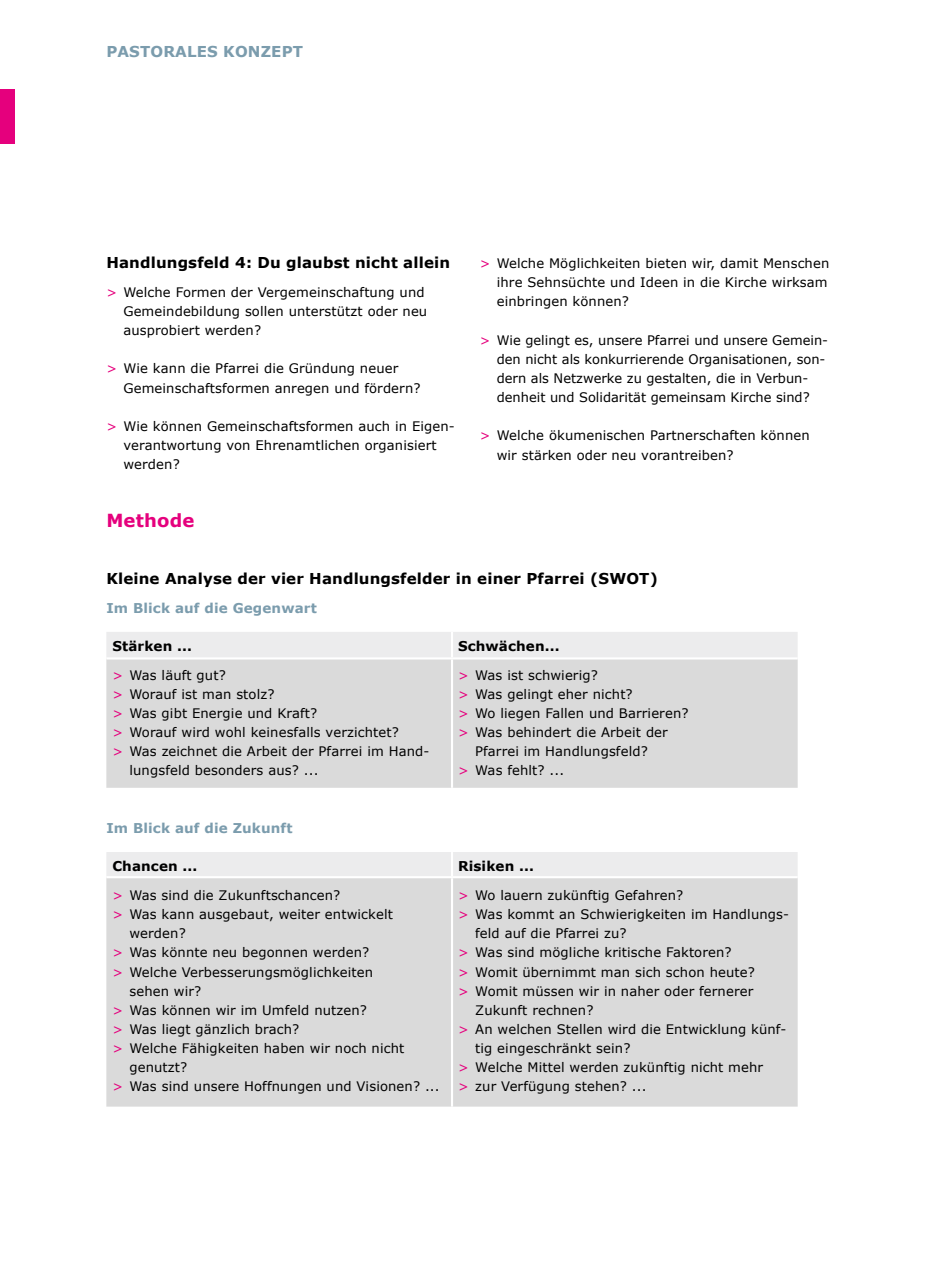
<style>
.page{position:relative;width:936px;height:1285px;background:#fff}
.page>*{position:absolute;margin:0;border:0;box-sizing:border-box;transform-origin:0 0}
.t1{font:700 18px "Verdana";color:#e5007d}
.t2{font:700 15px "Verdana";letter-spacing:.01em;color:#000}
.t3{font:700 15px "Verdana";letter-spacing:.01em;color:#7b9cad}
.t4{font:700 13.5px "Verdana";letter-spacing:.01em;color:#7b9cad}
.t5{font:700 13.5px "Verdana";letter-spacing:.01em;color:#000}
.t6{font:13.2px/19.2px "Verdana";letter-spacing:.01em;color:#000}
.s1{color:#e5007d}
</style>
<div class="page">
<div style="left:0;top:89px;width:15px;height:55px;background:#e5007d"></div>
<div style="left:106px;top:632px;width:691px;height:25px;background:#ececed"></div>
<div style="left:106px;top:659px;width:691px;height:128px;background:#dadada"></div>
<hr style="left:451px;top:631px;width:2px;height:26px;background:#fff">
<hr style="left:451px;top:659px;width:2px;height:128px;background:#fff">
<div style="left:106px;top:852px;width:691px;height:24px;background:#ececed"></div>
<div style="left:106px;top:878px;width:691px;height:228px;background:#dadada"></div>
<hr style="left:451px;top:851px;width:2px;height:25px;background:#fff">
<hr style="left:451px;top:878px;width:2px;height:228px;background:#fff">
<p class="t3" style="left:106px;top:41px;width:198px">Pastorales Konzept</p>
<p class="t2" style="left:106px;top:252px;width:345px">Handlungsfeld 4: Du glaubst nicht allein</p>
<p class="t6" style="left:123px;top:282px;width:305px;text-indent:-17px"><span class="s1">&gt;</span> Welche Formen der Vergemeinschaftung und<br>Gemeindebildung sollen unterstützt oder neu ausprobiert werden?</p>
<p class="t6" style="left:123px;top:359px;width:299px;text-indent:-17px"><span class="s1">&gt;</span> Wie kann die Pfarrei die Gründung neuer<br>Gemeinschaftsformen anregen und fördern?</p>
<p class="t6" style="left:123px;top:416px;width:333px;text-indent:-17px"><span class="s1">&gt;</span> Wie können Gemeinschaftsformen auch in Eigen&shy;verantwortung von Ehrenamtlichen organisiert werden?</p>
<h1 class="t1" style="left:106px;top:507px;width:90px">Methode</h1>
<p class="t6" style="left:496px;top:253px;width:334px;text-indent:-17px"><span class="s1">&gt;</span> Welche Möglichkeiten bieten wir, damit Menschen ihre Sehnsüchte und Ideen in die Kirche wirksam einbringen können?</p>
<p class="t6" style="left:496px;top:330px;width:333px;text-indent:-17px"><span class="s1">&gt;</span> Wie gelingt es, unsere Pfarrei und unsere Gemein&shy;den nicht als konkurrierende Organisationen, son&shy;dern als Netzwerke zu gestalten, die in Verbun&shy;denheit und Solidarität gemeinsam Kirche sind?</p>
<p class="t6" style="left:496px;top:426px;width:314px;text-indent:-17px"><span class="s1">&gt;</span> Welche ökumenischen Partnerschaften können wir stärken oder neu vorantreiben?</p>
<p class="t2" style="left:106px;top:568px;width:517px">Kleine Analyse der vier Handlungsfelder in einer Pfarrei (SWOT</p>
<p class="t2" style="left:649px;top:568px;width:10px">)</p>
<p class="t4" style="left:106px;top:598px;width:212px">Im Blick auf die Gegenwart</p>
<p class="t5" style="left:112px;top:636px;width:81px">Stärken ...</p>
<p class="t5" style="left:458px;top:636px;width:103px">Schwächen...</p>
<p class="t6" style="left:112px;top:665px;width:115px"><span class="s1">&gt;</span> Was läuft gut?</p>
<p class="t6" style="left:112px;top:684px;width:164px"><span class="s1">&gt;</span> Worauf ist man stolz?</p>
<p class="t6" style="left:112px;top:703px;width:206px"><span class="s1">&gt;</span> Was gibt Energie und Kraft?</p>
<p class="t6" style="left:112px;top:722px;width:288px"><span class="s1">&gt;</span> Worauf wird wohl keinesfalls verzichtet?</p>
<p class="t6" style="left:112px;top:741px;width:318px"><span class="s1">&gt;</span> Was zeichnet die Arbeit der Pfarrei im Hand-</p>
<p class="t6" style="left:129px;top:760px;width:190px">lungsfeld besonders aus? ...</p>
<p class="t6" style="left:458px;top:665px;width:141px"><span class="s1">&gt;</span> Was ist schwierig?</p>
<p class="t6" style="left:458px;top:684px;width:176px"><span class="s1">&gt;</span> Was gelingt eher nicht?</p>
<p class="t6" style="left:458px;top:703px;width:232px"><span class="s1">&gt;</span> Wo liegen Fallen und Barrieren?</p>
<p class="t6" style="left:458px;top:722px;width:211px"><span class="s1">&gt;</span> Was behindert die Arbeit der</p>
<p class="t6" style="left:475px;top:741px;width:174px">Pfarrei im Handlungsfeld?</p>
<p class="t6" style="left:458px;top:760px;width:108px"><span class="s1">&gt;</span> Was fehlt? ...</p>
<p class="t4" style="left:106px;top:818px;width:188px">Im Blick auf die Zukunft</p>
<p class="t5" style="left:112px;top:856px;width:87px">Chancen ...</p>
<p class="t5" style="left:458px;top:856px;width:78px">Risiken ...</p>
<p class="t6" style="left:112px;top:885px;width:229px"><span class="s1">&gt;</span> Was sind die Zukunftschancen?</p>
<p class="t6" style="left:112px;top:904px;width:282px"><span class="s1">&gt;</span> Was kann ausgebaut, weiter entwickelt</p>
<p class="t6" style="left:129px;top:923px;width:58px">werden?</p>
<p class="t6" style="left:112px;top:942px;width:258px"><span class="s1">&gt;</span> Was könnte neu begonnen werden?</p>
<p class="t6" style="left:112px;top:961px;width:262px"><span class="s1">&gt;</span> Welche Verbesserungsmöglichkeiten</p>
<p class="t6" style="left:129px;top:980px;width:73px">sehen wir?</p>
<p class="t6" style="left:112px;top:1000px;width:256px"><span class="s1">&gt;</span> Was können wir im Umfeld nutzen?</p>
<p class="t6" style="left:112px;top:1019px;width:188px"><span class="s1">&gt;</span> Was liegt gänzlich brach?</p>
<p class="t6" style="left:112px;top:1038px;width:293px"><span class="s1">&gt;</span> Welche Fähigkeiten haben wir noch nicht</p>
<p class="t6" style="left:129px;top:1057px;width:59px">genutzt?</p>
<p class="t6" style="left:112px;top:1076px;width:329px"><span class="s1">&gt;</span> Was sind unsere Hoffnungen und Visionen? ...</p>
<p class="t6" style="left:458px;top:885px;width:227px"><span class="s1">&gt;</span> Wo lauern zukünftig Gefahren?</p>
<p class="t6" style="left:458px;top:904px;width:332px"><span class="s1">&gt;</span> Was kommt an Schwierigkeiten im Handlungs-</p>
<p class="t6" style="left:475px;top:923px;width:153px">feld auf die Pfarrei zu?</p>
<p class="t6" style="left:458px;top:942px;width:275px"><span class="s1">&gt;</span> Was sind mögliche kritische Faktoren?</p>
<p class="t6" style="left:458px;top:961px;width:298px"><span class="s1">&gt;</span> Womit übernimmt man sich schon heute?</p>
<p class="t6" style="left:458px;top:980px;width:296px"><span class="s1">&gt;</span> Womit müssen wir in naher oder fernerer</p>
<p class="t6" style="left:475px;top:1000px;width:120px">Zukunft rechnen?</p>
<p class="t6" style="left:458px;top:1019px;width:329px"><span class="s1">&gt;</span> An welchen Stellen wird die Entwicklung künf-</p>
<p class="t6" style="left:475px;top:1038px;width:157px">tig eingeschränkt sein?</p>
<p class="t6" style="left:458px;top:1057px;width:306px"><span class="s1">&gt;</span> Welche Mittel werden zukünftig nicht mehr</p>
<p class="t6" style="left:458px;top:1076px;width:190px"><span class="s1">&gt;</span> zur Verfügung stehen? ...</p>
</div>
